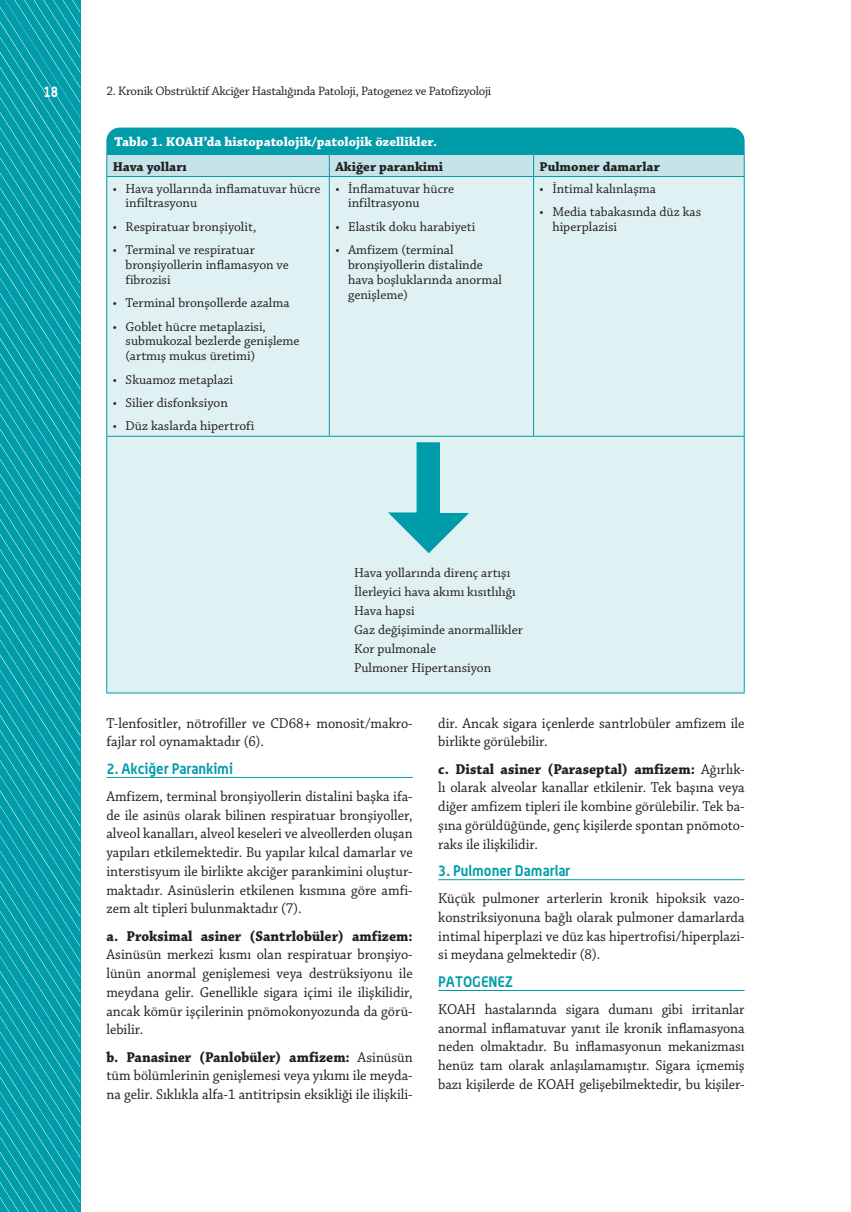
<style>
.page{position:relative;width:851px;height:1212px;background:#fff}
.page>*{position:absolute;margin:0;border:0;box-sizing:border-box;transform-origin:0 0}
.t1{font:15px/18.8px "Chaparral Pro";color:#231f20;text-align:justify;scale:.95 1}
.t2{font:700 15px "Alwyn OT";color:#009ca9;scale:.95 1}
.t3{font:700 15px "Chaparral Pro";color:#231f20;scale:.95 1}
.t4{font:700 15px "Alwyn OT";color:#fff;scale:.85 1}
.t5{font:13.5px/14.9px "Chaparral Pro";color:#231f20}
.t6{font:700 13.5px "Chaparral Pro";color:#fff}
.t7{font:700 13.5px "Chaparral Pro";color:#231f20}
.t8{font:12.9px "Chaparral Pro";letter-spacing:-.02em;color:#231f20}
.s1{font-weight:700}
</style>
<div class="page">
<svg style="left:0;top:0;width:80px;height:1212px;background:#0ea1ad"></svg>
<hr style="left:106px;top:777px;width:306px;height:1px;background:#009ca9">
<hr style="left:438px;top:879px;width:306px;height:1px;background:#009ca9">
<hr style="left:438px;top:990px;width:306px;height:1px;background:#009ca9">
<div style="left:107px;top:177px;width:636px;height:516px;background:#e0f1f3"></div>
<hr style="left:106px;top:176px;width:223px;height:1px;background:#009ca9">
<hr style="left:106px;top:177px;width:1px;height:259px;background:#009ca9">
<hr style="left:329px;top:176px;width:204px;height:1px;background:#009ca9">
<hr style="left:329px;top:177px;width:1px;height:259px;background:#009ca9">
<hr style="left:533px;top:176px;width:211px;height:1px;background:#009ca9">
<hr style="left:533px;top:177px;width:1px;height:259px;background:#009ca9">
<hr style="left:743px;top:177px;width:1px;height:259px;background:#009ca9">
<hr style="left:106px;top:436px;width:223px;height:1px;background:#009ca9">
<hr style="left:106px;top:437px;width:1px;height:256px;background:#009ca9">
<hr style="left:329px;top:436px;width:204px;height:1px;background:#009ca9">
<hr style="left:533px;top:436px;width:211px;height:1px;background:#009ca9">
<hr style="left:743px;top:437px;width:1px;height:256px;background:#009ca9">
<hr style="left:106px;top:693px;width:223px;height:1px;background:#009ca9">
<hr style="left:329px;top:693px;width:204px;height:1px;background:#009ca9">
<hr style="left:533px;top:693px;width:211px;height:1px;background:#009ca9">
<svg style="left:388px;top:442px;width:81px;height:111px;background:#8dd1d7"></svg>
<svg style="left:106px;top:128px;width:638px;height:48px;background:#56bbc5"></svg>
<p class="t4" style="left:43px;top:82px;width:19px">18</p>
<p class="t8" style="left:106px;top:84px;width:386px">2. Kronik Obstrüktif Akciğer Hastalığında Patoloji, Patogenez ve Patofizyoloji</p>
<p class="t6" style="left:115px;top:134px;width:324px">Tablo 1. KOAH’da histopatolojik/patolojik özellikler.</p>
<p class="t7" style="left:113px;top:158px;width:76px">Hava yolları</p>
<p class="t7" style="left:335px;top:158px;width:109px">Akiğer parankimi</p>
<p class="t7" style="left:539px;top:158px;width:122px">Pulmoner damarlar</p>
<p class="t5" style="left:125px;top:181px;width:196px;text-indent:-13px">• Hava yollarında inflamatuvar hücre infiltrasyonu</p>
<p class="t5" style="left:113px;top:220px;width:145px">• Respiratuar bronşiyolit,</p>
<p class="t5" style="left:125px;top:243px;width:165px;text-indent:-13px">• Terminal ve respiratuar bronşiyollerin inflamasyon ve fibrozisi</p>
<p class="t5" style="left:113px;top:296px;width:178px">• Terminal bronşollerde azalma</p>
<p class="t5" style="left:125px;top:319px;width:175px;text-indent:-13px">• Goblet hücre metaplazisi, submukozal bezlerde genişleme (artmış mukus üretimi)</p>
<p class="t5" style="left:113px;top:372px;width:122px">• Skuamoz metaplazi</p>
<p class="t5" style="left:113px;top:396px;width:117px">• Silier disfonksiyon</p>
<p class="t5" style="left:113px;top:419px;width:143px">• Düz kaslarda hipertrofi</p>
<p class="t5" style="left:348px;top:181px;width:107px;text-indent:-13px">• İnflamatuvar hücre infiltrasyonu</p>
<p class="t5" style="left:335px;top:220px;width:141px">• Elastik doku harabiyeti</p>
<p class="t5" style="left:348px;top:243px;width:155px;text-indent:-13px">• Amfizem (terminal bronşiyollerin distalinde hava boşluklarında anormal genişleme)</p>
<p class="t5" style="left:539px;top:181px;width:118px">• İntimal kalınlaşma</p>
<p class="t5" style="left:552px;top:205px;width:150px;text-indent:-13px">• Media tabakasında düz kas hiperplazisi</p>
<p class="t5" style="left:354px;top:563px;width:170px;line-height:19px">Hava yollarında direnç artışı<br>İlerleyici hava akımı kısıtlılığı<br>Hava hapsi<br>Gaz değişiminde anormallikler<br>Kor pulmonale<br>Pulmoner Hipertansiyon</p>
<p class="t1" style="left:106px;top:714px;width:324px">T-lenfositler, nötrofiller ve CD68+ monosit/makro&shy;fajlar rol oynamaktadır (6).</p>
<p class="t2" style="left:106px;top:759px;width:135px">2. Akciğer Parankimi</p>
<p class="t1" style="left:106px;top:787px;width:324px">Amfizem, terminal bronşiyollerin distalini başka ifa&shy;de ile asinüs olarak bilinen respiratuar bronşiyoller, alveol kanalları, alveol keseleri ve alveollerden oluşan yapıları etkilemektedir. Bu yapılar kılcal damarlar ve interstisyum ile birlikte akciğer parankimini oluştur&shy;maktadır. Asinüslerin etkilenen kısmına göre amfi&shy;zem alt tipleri bulunmaktadır (7).</p>
<p class="t3" style="left:106px;top:927px;width:324px">a. Proksimal asiner (Santrlobüler) amfizem:</p>
<p class="t1" style="left:106px;top:946px;width:324px">Asinüsün merkezi kısmı olan respiratuar bronşiyo&shy;lünün anormal genişlemesi veya destrüksiyonu ile meydana gelir. Genellikle sigara içimi ile ilişkilidir, ancak kömür işçilerinin pnömokonyozunda da görü&shy;lebilir.</p>
<p class="t1" style="left:106px;top:1048px;width:324px"><span class="s1">b. Panasiner (Panlobüler) amfizem:</span> Asinüsün tüm bölümlerinin genişlemesi veya yıkımı ile meyda&shy;na gelir. Sıklıkla alfa-1 antitripsin eksikliği ile ilişkili-</p>
<p class="t1" style="left:438px;top:714px;width:324px">dir. Ancak sigara içenlerde santrlobüler amfizem ile birlikte görülebilir.</p>
<p class="t1" style="left:438px;top:760px;width:324px"><span class="s1">c. Distal asiner (Paraseptal) amfizem:</span> Ağırlık&shy;lı olarak alveolar kanallar etkilenir. Tek başına veya diğer amfizem tipleri ile kombine görülebilir. Tek ba&shy;şına görüldüğünde, genç kişilerde spontan pnömoto&shy;raks ile ilişkilidir.</p>
<p class="t2" style="left:438px;top:861px;width:140px">3. Pulmoner Damarlar</p>
<p class="t1" style="left:438px;top:889px;width:324px">Küçük pulmoner arterlerin kronik hipoksik vazo&shy;konstriksiyonuna bağlı olarak pulmoner damarlarda intimal hiperplazi ve düz kas hipertrofisi/hiperplazi&shy;si meydana gelmektedir (8).</p>
<p class="t2" style="left:438px;top:972px;width:80px">PATOGENEZ</p>
<p class="t1" style="left:438px;top:1000px;width:324px">KOAH hastalarında sigara dumanı gibi irritanlar anormal inflamatuvar yanıt ile kronik inflamasyona neden olmaktadır. Bu inflamasyonun mekanizması henüz tam olarak anlaşılamamıştır. Sigara içmemiş bazı kişilerde de KOAH gelişebilmektedir, bu kişiler-</p>
</div>
